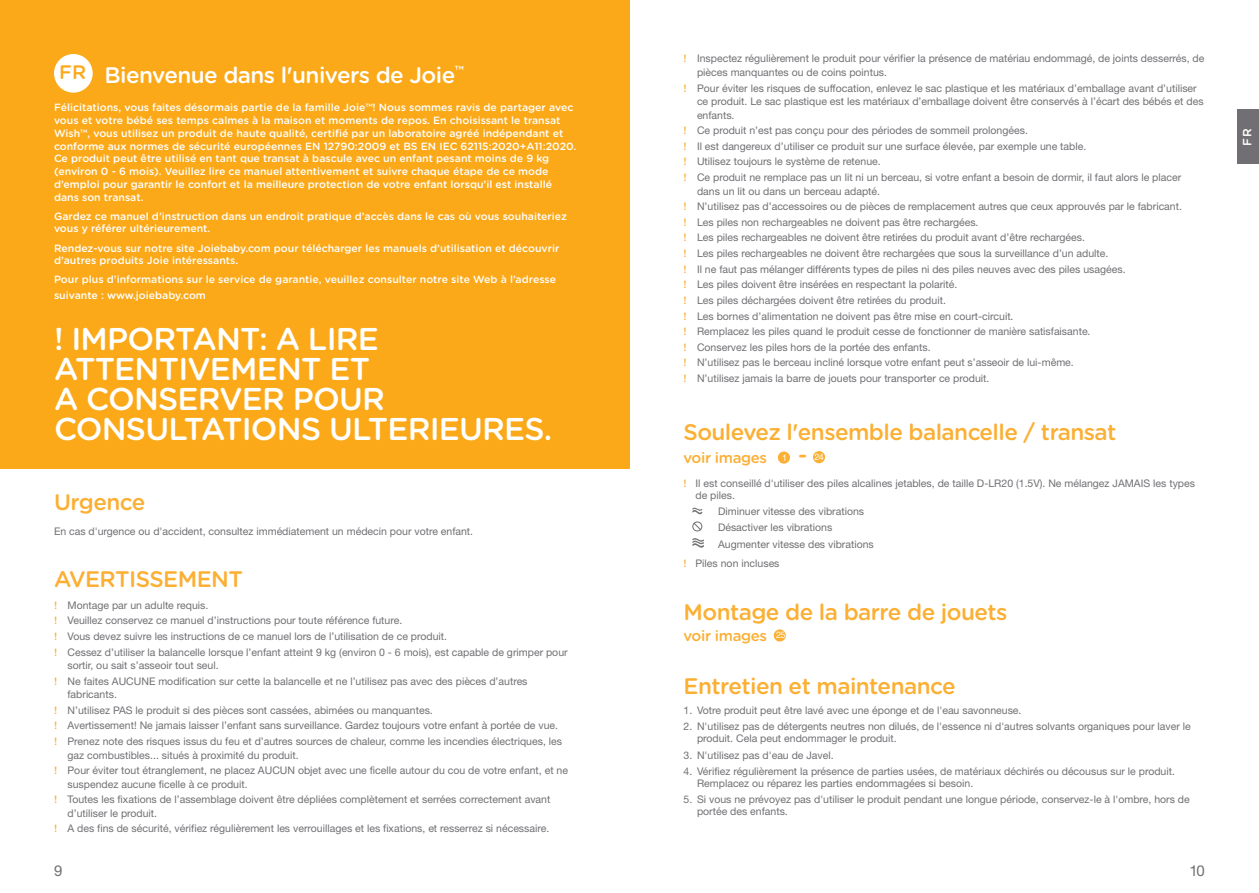
<style>
.page{position:relative;width:1259px;height:893px;background:#fff}
.page>*{position:absolute;margin:0;border:0;box-sizing:border-box;transform-origin:0 0}
.t1{font:500 31.5px/30px "Gotham Rounded";letter-spacing:-.025em;color:#fff}
.t2{font:500 22.5px "Gotham Rounded";letter-spacing:-.025em;color:#fbaf33}
.t3{font:500 22.5px "Gotham Rounded";letter-spacing:-.025em;color:#fff}
.t4{font:500 15px "Gotham Rounded";letter-spacing:-.025em;color:#fbaf33}
.t5{font:15px "Helvetica Neue LT Std";color:#716f73}
.t6{font:500 12px "Gotham Rounded";color:#fff}
.t7{font:10.5px/15.6px "Helvetica Neue LT Std";color:#716f73}
.t8{font:500 10.5px/12.8px "Gotham Rounded";color:#fff}
.t9{font:9px "Helvetica Neue LT Std";color:#fff}
.s1{font-family:"Gotham Rounded";font-weight:500;color:#fbaf33}
.s2{font-family:"Helvetica Neue LT Std";font-weight:400;font-size:9px;color:#fff}
</style>
<div class="page">
<div style="left:1237px;top:109px;width:22px;height:55px;background:#716f73"></div>
<div style="left:0;top:0;width:629px;height:469px;background:#fba918"></div>
<div style="left:54px;top:54px;width:39px;height:39px;background:#fff;border-radius:50%"></div>
<div style="left:778px;top:451px;width:12px;height:13px;background:#fbaf33;border-radius:50%"></div>
<div style="left:813px;top:451px;width:12px;height:12px;background:#fbaf33;border-radius:50%"></div>
<svg style="left:692px;top:507px;width:10px;height:8px"></svg>
<svg style="left:692px;top:521px;width:11px;height:11px"></svg>
<svg style="left:692px;top:538px;width:12px;height:10px"></svg>
<div style="left:773px;top:629px;width:13px;height:12px;background:#fbaf33;border-radius:50%"></div>
<h2 class="t3" style="left:59px;top:59px;width:406px"><sup>FR</sup> Bienvenue dans l'univers de Joie<sup>™</sup></h2>
<p class="t8" style="left:54px;top:101px;width:524px">Félicitations, vous faites désormais partie de la famille Joie™! Nous sommes ravis de partager avec vous et votre bébé ses temps calmes à la maison et moments de repos. En choisissant le transat Wish™, vous utilisez un produit de haute qualité, certifié par un laboratoire agréé indépendant et conforme aux normes de sécurité européennes EN 12790:2009 et BS EN IEC 62115:2020+A11:2020.<br>Ce produit peut être utilisé en tant que transat à bascule avec un enfant pesant moins de 9 kg (environ 0 - 6 mois). Veuillez lire ce manuel attentivement et suivre chaque étape de ce mode d’emploi pour garantir le confort et la meilleure protection de votre enfant lorsqu’il est installé dans son transat.</p>
<p class="t8" style="left:54px;top:209px;width:514px">Gardez ce manuel d’instruction dans un endroit pratique d’accès dans le cas où vous souhaiteriez vous y référer ultérieurement.</p>
<p class="t8" style="left:54px;top:241px;width:507px">Rendez-vous sur notre site Joiebaby.com pour télécharger les manuels d’utilisation et découvrir d’autres produits Joie intéressants.</p>
<p class="t8" style="left:54px;top:271px;width:503px;line-height:15.8px">Pour plus d’informations sur le service de garantie, veuillez consulter notre site Web à l’adresse suivante : www.joiebaby.com</p>
<h1 class="t1" style="left:54px;top:323px;width:500px">! IMPORTANT: A LIRE<br>ATTENTIVEMENT ET<br>A CONSERVER POUR<br>CONSULTATIONS ULTERIEURES.</h1>
<h2 class="t2" style="left:54px;top:486px;width:93px">Urgence</h2>
<p class="t7" style="left:54px;top:524px;width:421px">En cas d'urgence ou d'accident, consultez immédiatement un médecin pour votre enfant.</p>
<h2 class="t2" style="left:54px;top:563px;width:190px">AVERTISSEMENT</h2>
<p class="t7" style="left:54px;top:597px;width:515px"><span class="s1">!</span> Montage par un adulte requis.<br><span class="s1">!</span> Veuillez conservez ce manuel d’instructions pour toute référence future.<br><span class="s1">!</span> Vous devez suivre les instructions de ce manuel lors de l’utilisation de ce produit.<br><span class="s1">!</span> Cessez d’utiliser la balancelle lorsque l’enfant atteint 9 kg (environ 0 - 6 mois), est capable de grimper pour</p>
<p class="t7" style="left:54px;top:657px;width:475px;text-indent:14px">sortir, ou sait s’asseoir tout seul.<br><span class="s1">!</span> Ne faites AUCUNE modification sur cette la balancelle et ne l’utilisez pas avec des pièces d’autres</p>
<p class="t7" style="left:54px;top:686px;width:509px;text-indent:14px">fabricants.<br><span class="s1">!</span> N’utilisez PAS le produit si des pièces sont cassées, abimées ou manquantes.<br><span class="s1">!</span> Avertissement! Ne jamais laisser l’enfant sans surveillance. Gardez toujours votre enfant à portée de vue. <span class="s1">!</span> Prenez note des risques issus du feu et d’autres sources de chaleur, comme les incendies électriques, les</p>
<p class="t7" style="left:54px;top:747px;width:515px;text-indent:14px">gaz combustibles... situés à proximité du produit.<br><span class="s1">!</span> Pour éviter tout étranglement, ne placez AUCUN objet avec une ficelle autour du cou de votre enfant, et ne</p>
<p class="t7" style="left:54px;top:776px;width:498px;text-indent:14px">suspendez aucune ficelle à ce produit.<br><span class="s1">!</span> Toutes les fixations de l’assemblage doivent être dépliées complètement et serrées correctement avant</p>
<p class="t7" style="left:54px;top:805px;width:497px;text-indent:14px">d’utiliser le produit.<br><span class="s1">!</span> A des fins de sécurité, vérifiez régulièrement les verrouillages et les fixations, et resserrez si nécessaire.</p>
<p class="t7" style="left:697px;top:52px;width:509px;line-height:13.5px;text-indent:-14px"><span class="s1">!</span> Inspectez régulièrement le produit pour vérifier la présence de matériau endommagé, de joints desserrés, de pièces manquantes ou de coins pointus.</p>
<p class="t7" style="left:697px;top:81px;width:508px;line-height:13.5px;text-indent:-14px"><span class="s1">!</span> Pour éviter les risques de suffocation, enlevez le sac plastique et les matériaux d’emballage avant d’utiliser ce produit. Le sac plastique est les matériaux d’emballage doivent être conservés à l’écart des bébés et des enfants.</p>
<p class="t7" style="left:683px;top:122px;width:499px"><span class="s1">!</span> Ce produit n’est pas conçu pour des périodes de sommeil prolongées.<br><span class="s1">!</span> Il est dangereux d’utiliser ce produit sur une surface élevée, par exemple une table.<br><span class="s1">!</span> Utilisez toujours le système de retenue.<br><span class="s1">!</span> Ce produit ne remplace pas un lit ni un berceau, si votre enfant a besoin de dormir, il faut alors le placer</p>
<p class="t7" style="left:683px;top:183px;width:500px;text-indent:14px">dans un lit ou dans un berceau adapté.<br><span class="s1">!</span> N’utilisez pas d’accessoires ou de pièces de remplacement autres que ceux approuvés par le fabricant. <span class="s1">!</span> Les piles non rechargeables ne doivent pas être rechargées.<br><span class="s1">!</span> Les piles rechargeables ne doivent être retirées du produit avant d’être rechargées.<br><span class="s1">!</span> Les piles rechargeables ne doivent être rechargées que sous la surveillance d’un adulte.<br><span class="s1">!</span> Il ne faut pas mélanger différents types de piles ni des piles neuves avec des piles usagées.<br><span class="s1">!</span> Les piles doivent être insérées en respectant la polarité.<br><span class="s1">!</span> Les piles déchargées doivent être retirées du produit.<br><span class="s1">!</span> Les bornes d’alimentation ne doivent pas être mise en court-circuit.<br><span class="s1">!</span> Remplacez les piles quand le produit cesse de fonctionner de manière satisfaisante.<br><span class="s1">!</span> Conservez les piles hors de la portée des enfants.<br><span class="s1">!</span> N’utilisez pas le berceau incliné lorsque votre enfant peut s’asseoir de lui-même.<br><span class="s1">!</span> N’utilisez jamais la barre de jouets pour transporter ce produit.</p>
<h2 class="t2" style="left:683px;top:416px;width:434px">Soulevez l'ensemble balancelle / transat</h2>
<h3 class="t4" style="left:683px;top:447px;width:105px">voir images <sup>1</sup></h3>
<h2 class="t2" style="left:798px;top:439px;width:11px">-</h2>
<p class="t9" style="left:814px;top:451px;width:11px">24</p>
<p class="t7" style="left:695px;top:477px;width:501px;line-height:12px;text-indent:-12px"><span class="s1">!</span> Il est conseillé d'utiliser des piles alcalines jetables, de taille D-LR20 (1.5V). Ne mélangez JAMAIS les types de piles.</p>
<p class="t7" style="left:718px;top:503px;width:157px;line-height:16.2px">Diminuer vitesse des vibrations<br>Désactiver les vibrations<br>Augmenter vitesse des vibrations</p>
<p class="t7" style="left:683px;top:555px;width:98px"><span class="s1">!</span> Piles non incluses</p>
<h2 class="t2" style="left:683px;top:595px;width:325px">Montage de la barre de jouets</h2>
<h3 class="t4" style="left:683px;top:624px;width:103px">voir images <span class="s2">25</span></h3>
<h2 class="t2" style="left:683px;top:669px;width:274px">Entretien et maintenance</h2>
<p class="t7" style="left:683px;top:702px;width:339px">1. Votre produit peut être lavé avec une éponge et de l'eau savonneuse.</p>
<p class="t7" style="left:697px;top:720px;width:495px;line-height:12px;text-indent:-14px">2. N'utilisez pas de détergents neutres non dilués, de l'essence ni d'autres solvants organiques pour laver le produit. Cela peut endommager le produit.</p>
<p class="t7" style="left:683px;top:747px;width:152px">3. N'utilisez pas d'eau de Javel.</p>
<p class="t7" style="left:697px;top:765px;width:479px;line-height:12px;text-indent:-14px">4. Vérifiez régulièrement la présence de parties usées, de matériaux déchirés ou décousus sur le produit.<br>Remplacez ou réparez les parties endommagées si besoin.</p>
<p class="t7" style="left:697px;top:793px;width:494px;line-height:12px;text-indent:-14px">5. Si vous ne prévoyez pas d'utiliser le produit pendant une longue période, conservez-le à l'ombre, hors de portée des enfants.</p>
<h3 class="t5" style="left:54px;top:861px;width:10px">9</h3>
<h3 class="t5" style="left:1189px;top:862px;width:17px">10</h3>
<p class="t6" style="left:1238px;top:146px;width:19px;rotate:-90deg">FR</p>
</div>
